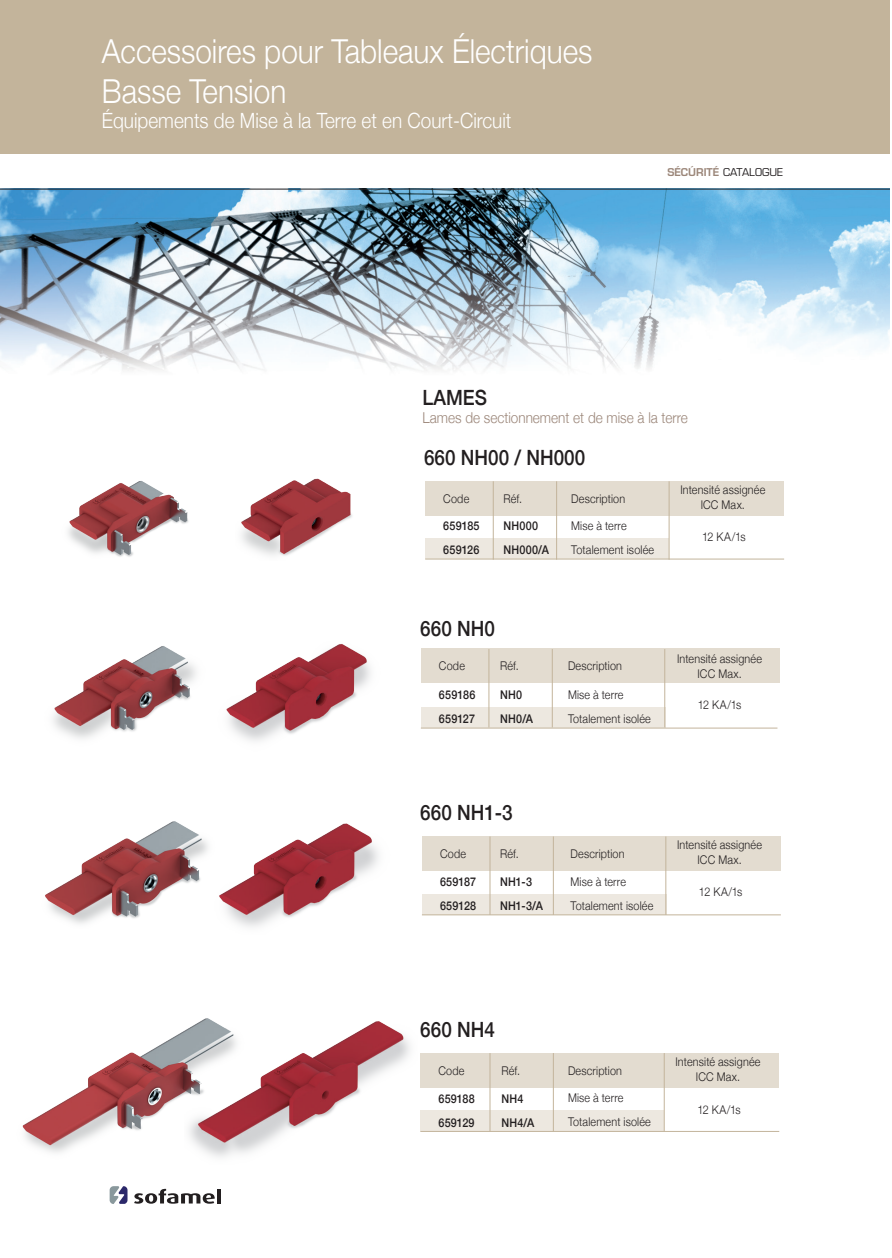
<style>
.page{position:relative;width:892px;height:1258px;background:#fff}
.page>*{position:absolute;margin:0;border:0;box-sizing:border-box;transform-origin:0 0}
.t1{font:300 33px/39.6px "Helvetica Neue";color:#fff;scale:.9 1}
.t2{font:300 21px "Helvetica Neue";color:#fff;scale:.9 1}
.t3{font:500 21px "Helvetica Neue";color:#231f20;scale:.9 1}
.t4{font:300 15px "Helvetica Neue";color:#9b8679;scale:.9 1}
.t5{font:300 12px/24px "Helvetica Neue";letter-spacing:.015em;color:#231f20;scale:.9 1}
.t6{font:500 12px/24px "Helvetica Neue";letter-spacing:.015em;color:#231f20;scale:.9 1}
.t7{font:10.5px "Eurostile";color:#231f20}
.s1{font-weight:600;color:#9b8679}
</style>
<div class="page">
<img style="left:0;top:190px;width:889px;height:181px">
<div style="left:421px;top:707px;width:244px;height:20px;background:#ede8e0"></div>
<div style="left:422px;top:894px;width:244px;height:20px;background:#ede8e0"></div>
<hr style="left:421px;top:727px;width:356px;height:1px;background:#c3b49b">
<hr style="left:422px;top:914px;width:358px;height:1px;background:#c3b49b">
<div style="left:421px;top:648px;width:358px;height:34px;background:#e3dcd0"></div>
<div style="left:422px;top:836px;width:358px;height:34px;background:#e3dcd0"></div>
<hr style="left:664px;top:649px;width:1px;height:78px;background:#c3b49b">
<hr style="left:665px;top:836px;width:1px;height:79px;background:#c3b49b">
<hr style="left:551px;top:649px;width:1px;height:78px;background:#c3b49b">
<hr style="left:553px;top:836px;width:1px;height:79px;background:#c3b49b">
<div style="left:425px;top:538px;width:243px;height:21px;background:#ede8e0"></div>
<hr style="left:425px;top:559px;width:359px;height:1px;background:#c3b49b">
<div style="left:425px;top:481px;width:358px;height:34px;background:#e3dcd0"></div>
<hr style="left:668px;top:481px;width:1px;height:78px;background:#c3b49b">
<hr style="left:556px;top:481px;width:1px;height:78px;background:#c3b49b">
<hr style="left:493px;top:481px;width:1px;height:78px;background:#c3b49b">
<hr style="left:488px;top:649px;width:1px;height:78px;background:#c3b49b">
<hr style="left:489px;top:836px;width:1px;height:79px;background:#c3b49b">
<img style="left:220px;top:823px;width:159px;height:104px">
<img style="left:241px;top:478px;width:111px;height:78px">
<img style="left:68px;top:481px;width:121px;height:76px">
<img style="left:226px;top:644px;width:145px;height:97px">
<img style="left:53px;top:646px;width:143px;height:93px">
<img style="left:45px;top:821px;width:175px;height:103px">
<img style="left:247px;top:1021px;width:163px;height:132px">
<img style="left:22px;top:1018px;width:225px;height:139px">
<div style="left:420px;top:1111px;width:243px;height:20px;background:#ede8e0"></div>
<hr style="left:420px;top:1131px;width:359px;height:1px;background:#c3b49b">
<div style="left:420px;top:1053px;width:358px;height:34px;background:#e3dcd0"></div>
<hr style="left:663px;top:1053px;width:1px;height:78px;background:#c3b49b">
<hr style="left:553px;top:1053px;width:1px;height:78px;background:#c3b49b">
<hr style="left:489px;top:1053px;width:1px;height:78px;background:#c3b49b">
<div style="left:0;top:0;width:889px;height:154px;background:#c3b49b"></div>
<hr style="left:0;top:189px;width:889px;height:1px;background:#231f20">
<svg style="left:134px;top:1188px;width:81px;height:15px"></svg>
<hr style="left:217px;top:1189px;width:4px;height:14px;background:#231f20">
<svg style="left:110px;top:1186px;width:17px;height:18px"></svg>
<h1 class="t1" style="left:102px;top:29px;width:546px">Accessoires pour Tableaux Électriques<br>Basse Tension</h1>
<h2 class="t2" style="left:102px;top:103px;width:456px">Équipements de Mise à la Terre et en Court-Circuit</h2>
<p class="t7" style="left:667px;top:166px;width:117px"><span class="s1">SÉCÚRITÉ</span> CATALOGUE</p>
<h2 class="t3" style="left:422px;top:380px;width:73px">LAMES</h2>
<p class="t4" style="left:422px;top:405px;width:296px">Lames de sectionnement et de mise à la terre</p>
<h2 class="t3" style="left:424px;top:440px;width:180px">660 NH00 / NH000</h2>
<p class="t5" style="left:443px;top:486px;width:30px">Code</p>
<p class="t5" style="left:503px;top:486px;width:22px">Réf.</p>
<p class="t5" style="left:571px;top:486px;width:61px">Description</p>
<p class="t5" style="left:680px;top:482px;width:96px;line-height:15px;text-align:center">Intensité assignée<br>ICC Max.</p>
<p class="t6" style="left:443px;top:513px;width:42px">659185<br>659126</p>
<p class="t5" style="left:571px;top:513px;width:94px">Mise à terre<br>Totalement isolée</p>
<p class="t6" style="left:503px;top:513px;width:52px">NH000<br>NH000/A</p>
<p class="t5" style="left:702px;top:523px;width:50px">12 KA/1s</p>
<h2 class="t3" style="left:420px;top:611px;width:84px">660 NH0</h2>
<p class="t5" style="left:439px;top:653px;width:30px">Code</p>
<p class="t5" style="left:500px;top:653px;width:22px">Réf.</p>
<p class="t5" style="left:568px;top:653px;width:61px">Description</p>
<p class="t5" style="left:677px;top:650px;width:96px;line-height:15px;text-align:center">Intensité assignée<br>ICC Max.</p>
<p class="t6" style="left:439px;top:682px;width:42px">659186<br>659127</p>
<p class="t6" style="left:500px;top:682px;width:38px">NH0<br>NH0/A</p>
<h2 class="t3" style="left:420px;top:796px;width:104px">660 NH1-3</h2>
<p class="t5" style="left:568px;top:682px;width:94px">Mise à terre<br>Totalement isolée</p>
<p class="t5" style="left:697px;top:691px;width:50px">12 KA/1s</p>
<p class="t5" style="left:440px;top:840px;width:30px">Code</p>
<p class="t5" style="left:500px;top:840px;width:22px">Réf.</p>
<p class="t5" style="left:677px;top:836px;width:96px;line-height:15px;text-align:center">Intensité assignée<br>ICC Max.</p>
<p class="t5" style="left:570px;top:868px;width:94px">Mise à terre<br>Totalement isolée</p>
<p class="t5" style="left:570px;top:840px;width:61px">Description</p>
<p class="t6" style="left:440px;top:868px;width:42px">659187<br>659128</p>
<p class="t6" style="left:500px;top:868px;width:49px">NH1-3<br>NH1-3/A</p>
<p class="t5" style="left:698px;top:879px;width:50px">12 KA/1s</p>
<h2 class="t3" style="left:420px;top:1013px;width:84px">660 NH4</h2>
<p class="t5" style="left:438px;top:1057px;width:30px">Code</p>
<p class="t5" style="left:501px;top:1057px;width:22px">Réf.</p>
<p class="t5" style="left:568px;top:1057px;width:61px">Description</p>
<p class="t5" style="left:675px;top:1053px;width:96px;line-height:15px;text-align:center">Intensité assignée<br>ICC Max.</p>
<p class="t5" style="left:568px;top:1085px;width:94px">Mise à terre<br>Totalement isolée</p>
<p class="t6" style="left:438px;top:1085px;width:42px">659188<br>659129</p>
<p class="t6" style="left:501px;top:1085px;width:38px">NH4<br>NH4/A</p>
<p class="t5" style="left:697px;top:1096px;width:50px">12 KA/1s</p>
</div>
